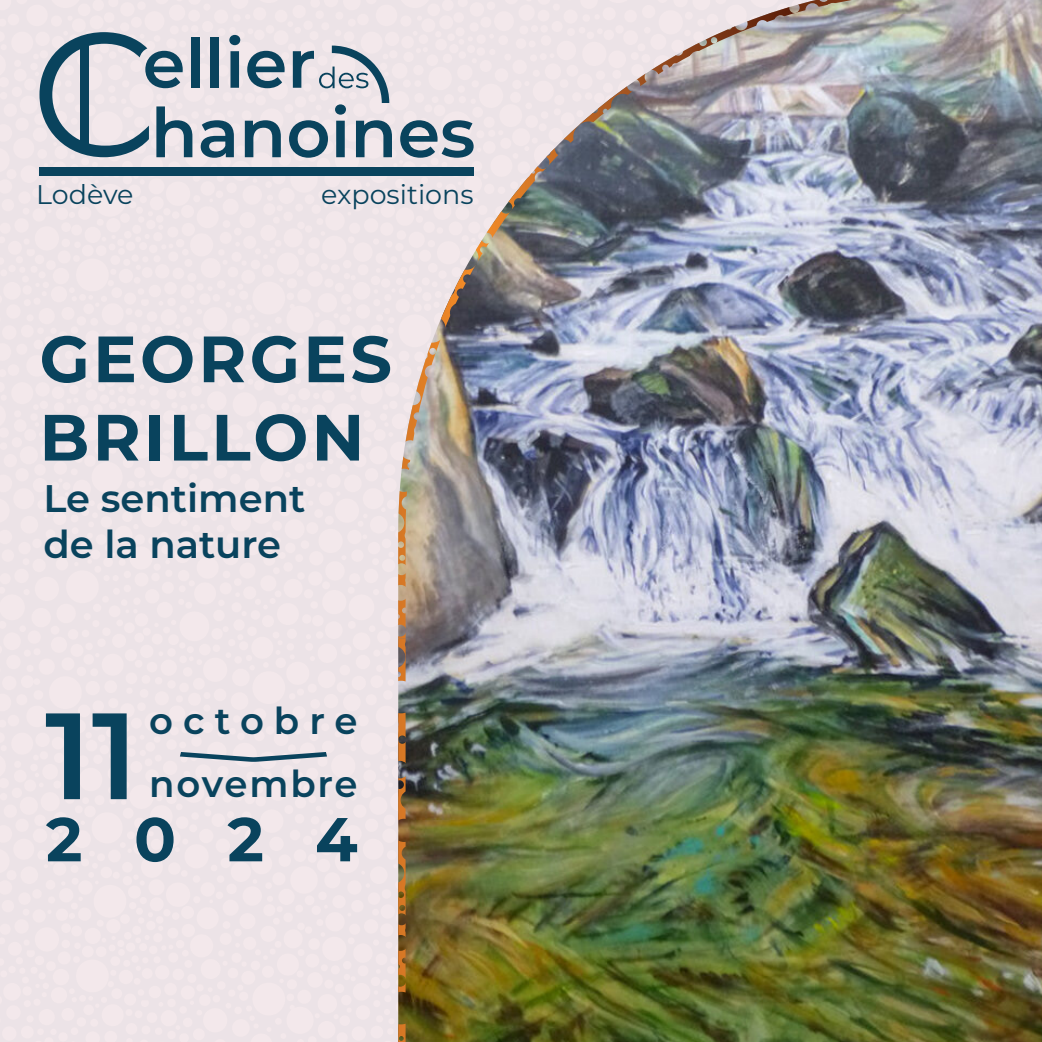
<style>
.page{position:relative;width:1042px;height:1042px;background:#ece3e7}
.page>*{position:absolute;margin:0;border:0;box-sizing:border-box;transform-origin:0 0}
.t1{font:600 122.5px "Montserrat";color:#09435d}
.t2{font:700 65.27px/78.4px "Montserrat";letter-spacing:.05em;color:#09435d}
.t3{font:700 61.77px "Montserrat";color:#09435d}
.t4{font:600 38.32px/46px "Montserrat";color:#09435d}
.t5{font:600 37.1px "Montserrat";letter-spacing:.055em;color:#09435d}
.t6{font:600 37.1px "Montserrat";letter-spacing:.27em;color:#09435d}
.t7{font:26.95px "Montserrat";color:#09435d}
</style>
<div class="page">
<div style="left:191px;top:37px;width:8px;height:51px;background:#09435d"></div>
<svg style="left:39px;top:32px;width:153px;height:125px"></svg>
<div style="left:80px;top:41px;width:9px;height:108px;background:#09435d"></div>
<div style="left:39px;top:167px;width:435px;height:9px;background:#09435d"></div>
<svg style="left:201px;top:35px;width:191px;height:123px"></svg>
<img style="left:398px;top:0;width:644px;height:1042px">
<svg style="left:180px;top:752px;width:147px;height:10px"></svg>
<p class="t7" style="left:36px;top:176px;width:99px">Lodève</p>
<p class="t7" style="left:321px;top:176px;width:154px">expositions</p>
<p class="t2" style="left:39px;top:316px;width:354px">GEORGES<br>BRILLON</p>
<p class="t4" style="left:43px;top:474px;width:263px">Le sentiment de la nature</p>
<p class="t6" style="left:149px;top:694px;width:210px">octobre</p>
<p class="t1" style="left:45px;top:669px;width:95px">11</p>
<p class="t5" style="left:149px;top:758px;width:210px">novembre</p>
<p class="t3" style="left:46px;top:795px;width:313px">2024</p>
</div>
